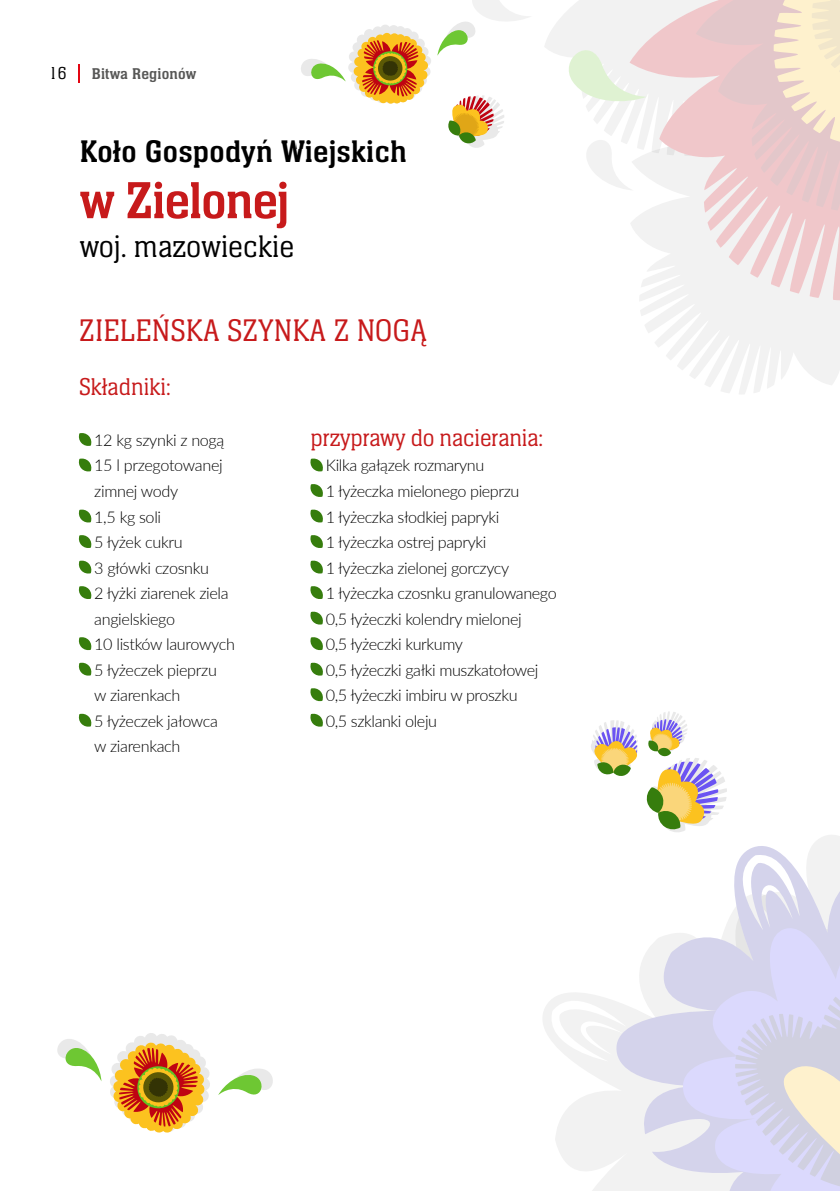
<style>
.page{position:relative;width:840px;height:1191px;background:#fff}
.page>*{position:absolute;margin:0;border:0;box-sizing:border-box;transform-origin:0 0}
.t1{font:54px "Neue Aachen Pro";letter-spacing:-.02em;color:#c71a1b}
.t2{font:32.4px "Neue Aachen Pro";letter-spacing:.01em;color:#000}
.t3{font:300 32.4px "Neue Aachen Pro";color:#c71a1b}
.t4{font:300 32.4px "Neue Aachen Pro";color:#000}
.t5{font:300 25.2px "Neue Aachen Pro";letter-spacing:-.01em;color:#c71a1b}
.t6{font:300 18px "Neue Aachen Pro";color:#000}
.t7{font:300 16.2px/25.6px "Lato";letter-spacing:-.025em;color:#000}
.t8{font:16.2px "Neue Aachen Pro";letter-spacing:.01em;color:#575756}
</style>
<div class="page">
<svg style="left:655px;top:335px;width:184px;height:59px;fill:#f2f2f2"></svg>
<svg style="left:545px;top:23px;width:12px;height:31px"></svg>
<svg style="left:557px;top:0;width:282px;height:335px"></svg>
<svg style="left:543px;top:993px;width:67px;height:198px;fill:#f2f2f2"></svg>
<svg style="left:614px;top:835px;width:225px;height:356px"></svg>
<svg style="left:675px;top:919px;width:164px;height:31px;fill:#d4d3eb"></svg>
<svg style="left:663px;top:950px;width:176px;height:241px"></svg>
<svg style="left:448px;top:95px;width:56px;height:53px"></svg>
<svg style="left:437px;top:0;width:93px;height:56px"></svg>
<svg style="left:301px;top:25px;width:130px;height:79px"></svg>
<svg style="left:78px;top:433px;width:14px;height:13px"></svg>
<svg style="left:78px;top:458px;width:14px;height:14px"></svg>
<svg style="left:78px;top:509px;width:14px;height:14px"></svg>
<svg style="left:78px;top:535px;width:14px;height:13px"></svg>
<svg style="left:78px;top:560px;width:14px;height:14px"></svg>
<svg style="left:78px;top:586px;width:14px;height:13px"></svg>
<svg style="left:78px;top:637px;width:14px;height:13px"></svg>
<svg style="left:78px;top:662px;width:14px;height:14px"></svg>
<svg style="left:78px;top:713px;width:14px;height:14px"></svg>
<svg style="left:310px;top:458px;width:13px;height:14px"></svg>
<svg style="left:310px;top:484px;width:13px;height:13px"></svg>
<svg style="left:310px;top:509px;width:13px;height:14px"></svg>
<svg style="left:310px;top:535px;width:13px;height:13px"></svg>
<svg style="left:310px;top:560px;width:13px;height:14px"></svg>
<svg style="left:310px;top:586px;width:13px;height:13px"></svg>
<svg style="left:310px;top:611px;width:13px;height:14px"></svg>
<svg style="left:310px;top:637px;width:13px;height:13px"></svg>
<svg style="left:310px;top:662px;width:13px;height:14px"></svg>
<svg style="left:310px;top:688px;width:13px;height:13px"></svg>
<svg style="left:310px;top:713px;width:13px;height:14px"></svg>
<svg style="left:110px;top:1033px;width:100px;height:100px"></svg>
<svg style="left:218px;top:1069px;width:55px;height:26px"></svg>
<svg style="left:57px;top:1039px;width:44px;height:42px"></svg>
<svg style="left:591px;top:720px;width:47px;height:56px"></svg>
<svg style="left:646px;top:711px;width:80px;height:121px"></svg>
<svg style="left:78px;top:64px;width:2px;height:18px"></svg>
<p class="t6" style="left:51px;top:64px;width:17px">16</p>
<p class="t8" style="left:92px;top:65px;width:106px">Bitwa Regionów</p>
<h2 class="t2" style="left:80px;top:134px;width:328px">Koło Gospodyń Wiejskich</h2>
<h1 class="t1" style="left:80px;top:171px;width:211px">w Zielonej</h1>
<h2 class="t4" style="left:80px;top:229px;width:216px">woj. mazowieckie</h2>
<h2 class="t3" style="left:79px;top:313px;width:349px">ZIELEŃSKA SZYNKA Z NOGĄ</h2>
<h3 class="t5" style="left:79px;top:373px;width:93px">Składniki:</h3>
<p class="t7" style="left:94px;top:427px;width:142px">12 kg szynki z nogą<br>15 l przegotowanej zimnej wody<br>1,5 kg soli<br>5 łyżek cukru<br>3 główki czosnku<br>2 łyżki ziarenek ziela angielskiego<br>10 listków laurowych<br>5 łyżeczek pieprzu<br>w ziarenkach<br>5 łyżeczek jałowca<br>w ziarenkach</p>
<h3 class="t5" style="left:310px;top:424px;width:234px">przyprawy do nacierania:</h3>
<p class="t7" style="left:325px;top:452px;width:232px">Kilka gałązek rozmarynu<br>1 łyżeczka mielonego pieprzu<br>1 łyżeczka słodkiej papryki<br>1 łyżeczka ostrej papryki<br>1 łyżeczka zielonej gorczycy<br>1 łyżeczka czosnku granulowanego<br>0,5 łyżeczki kolendry mielonej<br>0,5 łyżeczki kurkumy<br>0,5 łyżeczki gałki muszkatołowej<br>0,5 łyżeczki imbiru w proszku<br>0,5 szklanki oleju</p>
</div>
